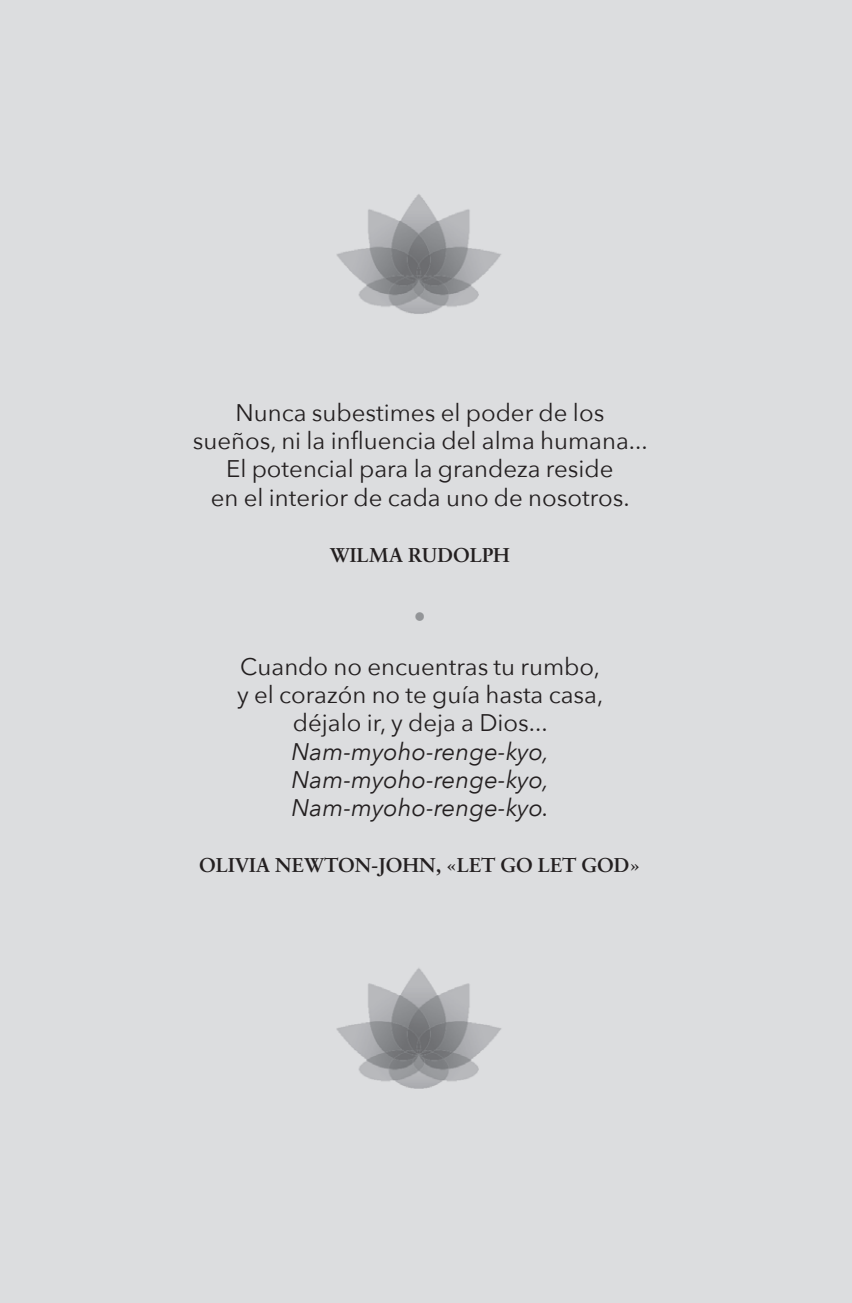
<style>
.page{position:relative;width:852px;height:1303px;background:#fff}
.page>*{position:absolute;margin:0;border:0;box-sizing:border-box;transform-origin:0 0}
.t1{font:24px/28.2px "Avenir Next";color:#231f20;text-align:center}
.t2{font:italic 24px/28.2px "Avenir Next";color:#231f20;text-align:justify}
.t3{font:24px "Avenir Next";color:#939598}
.t4{font:700 20px "Sabon LT Std";color:#231f20}
</style>
<div class="page">
<div style="left:0;top:0;width:850px;height:1303px;background:#dcdddf"></div>
<img style="left:336px;top:194px;width:165px;height:120px">
<img style="left:336px;top:968px;width:165px;height:121px">
<p class="t1" style="left:193px;top:397px;width:456px">Nunca subestimes el poder de los sueños, ni la influencia del alma humana...<br>El potencial para la grandeza reside<br>en el interior de cada uno de nosotros.</p>
<p class="t4" style="left:330px;top:543px;width:181px">WILMA RUDOLPH</p>
<p class="t3" style="left:414px;top:596px;width:13px">•</p>
<p class="t1" style="left:237px;top:651px;width:367px">Cuando no encuentras tu rumbo, y el corazón no te guía hasta casa, déjalo ir, y deja a Dios...</p>
<p class="t2" style="left:291px;top:736px;width:259px">Nam-myoho-renge-kyo, Nam-myoho-renge-kyo, Nam-myoho-renge-kyo.</p>
<p class="t4" style="left:199px;top:853px;width:442px">OLIVIA NEWTON-JOHN, «LET GO LET GOD»</p>
</div>
